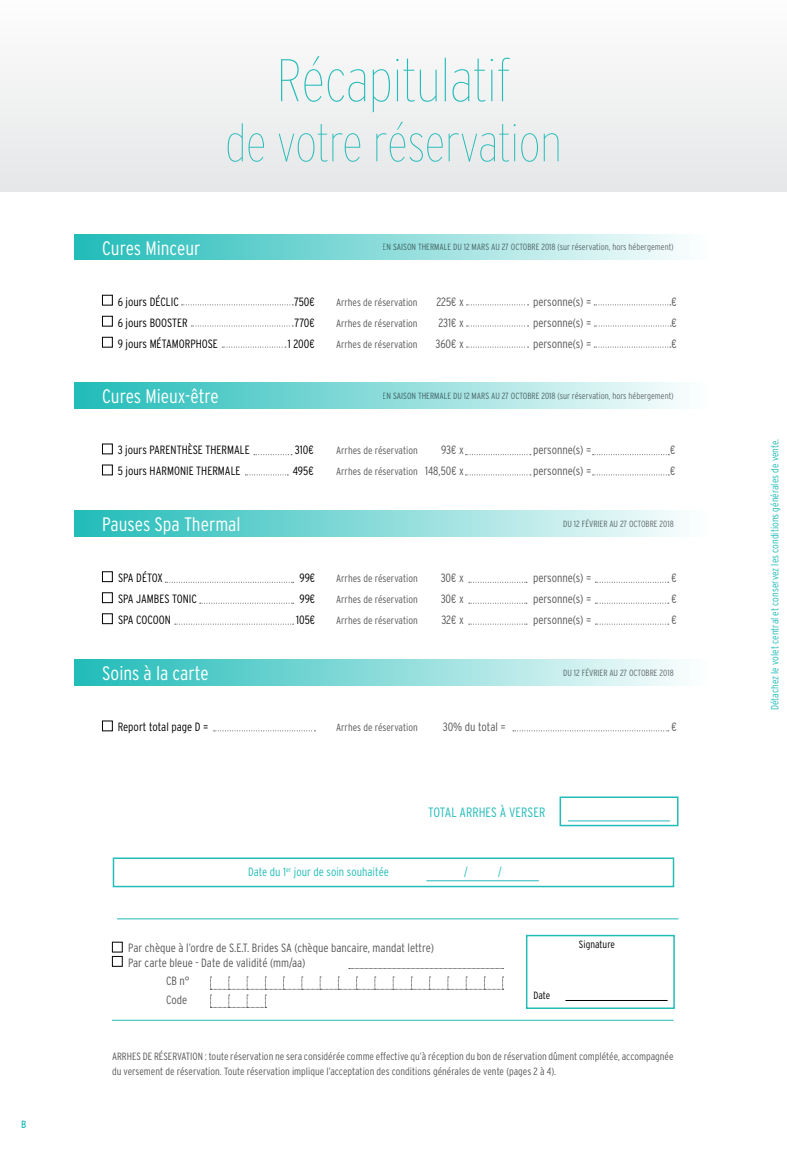
<style>
.page{position:relative;width:787px;height:1149px;background:#fff}
.page>*{position:absolute;margin:0;border:0;box-sizing:border-box;transform-origin:0 0}
.t1{font:100 condensed 60px "Interstate";color:#22bcb9}
.t2{font:100 condensed 52.5px "Interstate";color:#22bcb9}
.t3{font:300 condensed 19.5px "Interstate";color:#fff}
.t4{font:300 condensed 13.5px "Interstate";color:#22bcb9}
.t5{font:300 condensed 12px/14.2px "Interstate";color:#58585b}
.t6{font:300 condensed 12px "Interstate";color:#000}
.t7{font:300 condensed 12px "Interstate";color:#22bcb9}
.t8{font:300 condensed 10.5px/14.2px "Interstate";color:#58585b}
.t9{font:300 condensed 10.5px "Interstate";color:#22bcb9}
.t10{font:300 condensed 10.5px "Interstate";color:#000}
.t11{font:condensed 10.5px "Interstate";color:#22bcb9}
.t12{font:300 condensed 9px "Interstate";color:#6d6e71}
.s1{font-size:12px}
</style>
<div class="page">
<div style="left:0;top:0;width:787px;height:191px;background:#f1f2f2"></div>
<div style="left:102px;top:295px;width:11px;height:10px;border:1px solid #000"></div>
<div style="left:102px;top:316px;width:11px;height:10px;border:1px solid #000"></div>
<div style="left:102px;top:337px;width:11px;height:10px;border:1px solid #000"></div>
<svg style="left:181px;top:304px;width:112px;height:1px"></svg>
<svg style="left:466px;top:304px;width:62px;height:1px"></svg>
<svg style="left:594px;top:304px;width:77px;height:1px"></svg>
<svg style="left:191px;top:325px;width:102px;height:1px"></svg>
<svg style="left:466px;top:325px;width:62px;height:1px"></svg>
<svg style="left:594px;top:325px;width:77px;height:1px"></svg>
<svg style="left:222px;top:346px;width:64px;height:1px"></svg>
<svg style="left:466px;top:346px;width:62px;height:1px"></svg>
<svg style="left:594px;top:346px;width:77px;height:1px"></svg>
<hr style="left:117px;top:918px;width:561px;height:1px;background:#22bcb9">
<hr style="left:112px;top:1019px;width:561px;height:1px;background:#22bcb9">
<div style="left:526px;top:934px;width:149px;height:74px;border:2px solid #22bcb9"></div>
<hr style="left:565px;top:999px;width:102px;height:1px;background:#000">
<div style="left:112px;top:941px;width:11px;height:11px;border:1px solid #000"></div>
<div style="left:112px;top:955px;width:11px;height:11px;border:1px solid #000"></div>
<svg style="left:210px;top:976px;width:293px;height:31px"></svg>
<div style="left:102px;top:571px;width:11px;height:11px;border:1px solid #000"></div>
<div style="left:102px;top:592px;width:11px;height:11px;border:1px solid #000"></div>
<div style="left:102px;top:613px;width:11px;height:11px;border:1px solid #000"></div>
<svg style="left:165px;top:581px;width:128px;height:1px"></svg>
<svg style="left:200px;top:602px;width:93px;height:1px"></svg>
<svg style="left:175px;top:623px;width:118px;height:1px"></svg>
<svg style="left:469px;top:581px;width:58px;height:1px"></svg>
<svg style="left:469px;top:602px;width:58px;height:1px"></svg>
<svg style="left:469px;top:623px;width:58px;height:1px"></svg>
<svg style="left:595px;top:581px;width:74px;height:1px"></svg>
<svg style="left:595px;top:602px;width:74px;height:1px"></svg>
<svg style="left:595px;top:623px;width:74px;height:1px"></svg>
<svg style="left:214px;top:730px;width:101px;height:1px"></svg>
<svg style="left:513px;top:730px;width:156px;height:1px"></svg>
<div style="left:102px;top:720px;width:11px;height:11px;border:1px solid #000"></div>
<div style="left:102px;top:443px;width:11px;height:11px;border:1px solid #000"></div>
<div style="left:102px;top:464px;width:11px;height:11px;border:1px solid #000"></div>
<svg style="left:254px;top:454px;width:38px;height:1px"></svg>
<svg style="left:245px;top:474px;width:43px;height:1px"></svg>
<svg style="left:465px;top:454px;width:66px;height:1px"></svg>
<svg style="left:465px;top:474px;width:66px;height:1px"></svg>
<svg style="left:592px;top:454px;width:77px;height:1px"></svg>
<svg style="left:592px;top:474px;width:77px;height:1px"></svg>
<div style="left:559px;top:796px;width:119px;height:30px;border:2px solid #22bcb9"></div>
<hr style="left:568px;top:820px;width:102px;height:1px;background:#22bcb9">
<div style="left:113px;top:857px;width:561px;height:30px;border:2px solid #22bcb9"></div>
<hr style="left:426px;top:880px;width:113px;height:1px;background:#22bcb9">
<div style="left:74px;top:234px;width:638px;height:25px;background:linear-gradient(to right,#20bcb8,#feffff)"></div>
<div style="left:74px;top:382px;width:638px;height:26px;background:linear-gradient(to right,#20bcb8,#feffff)"></div>
<div style="left:74px;top:510px;width:638px;height:26px;background:linear-gradient(to right,#20bcb8,#feffff)"></div>
<div style="left:74px;top:659px;width:638px;height:26px;background:linear-gradient(to right,#20bcb8,#feffff)"></div>
<p class="t11" style="left:21px;top:1117px;width:6px">B</p>
<h1 class="t1" style="left:277px;top:44px;width:235px">Récapitulatif</h1>
<h2 class="t2" style="left:225px;top:111px;width:338px">de votre réservation</h2>
<h3 class="t3" style="left:102px;top:236px;width:100px">Cures Minceur</h3>
<p class="t12" style="left:383px;top:242px;width:292px">en saison thermale du 12 mars AU 27 octobre 2018 (sur réservation, hors hébergement)</p>
<p class="t6" style="left:118px;top:294px;width:62px">6 jours Déclic</p>
<p class="t6" style="left:294px;top:294px;width:22px">750€</p>
<p class="t8" style="left:336px;top:294px;width:83px">Arrhes de réservation</p>
<p class="t5" style="left:436px;top:294px;width:29px">225€ x</p>
<p class="t5" style="left:533px;top:294px;width:60px">personne(s) =</p>
<p class="t5" style="left:671px;top:294px;width:7px">€</p>
<p class="t6" style="left:118px;top:315px;width:71px">6 jours Booster</p>
<p class="t6" style="left:294px;top:315px;width:22px">770€</p>
<p class="t8" style="left:336px;top:315px;width:83px">Arrhes de réservation</p>
<p class="t5" style="left:438px;top:315px;width:27px">231€ x</p>
<p class="t5" style="left:533px;top:315px;width:60px">personne(s) =</p>
<p class="t5" style="left:671px;top:315px;width:7px">€</p>
<p class="t6" style="left:118px;top:336px;width:102px">9 jours Métamorphose</p>
<p class="t6" style="left:288px;top:336px;width:28px">1 200€</p>
<p class="t8" style="left:336px;top:336px;width:83px">Arrhes de réservation</p>
<p class="t5" style="left:435px;top:336px;width:30px">360€ x</p>
<p class="t5" style="left:533px;top:336px;width:60px">personne(s) =</p>
<p class="t5" style="left:671px;top:336px;width:7px">€</p>
<h3 class="t3" style="left:102px;top:384px;width:118px">Cures Mieux-être</h3>
<p class="t12" style="left:383px;top:390px;width:292px">en saison thermale du 12 mars AU 27 octobre 2018 (sur réservation, hors hébergement)</p>
<p class="t6" style="left:118px;top:442px;width:134px">3 jours Parenthèse thermale</p>
<p class="t6" style="left:295px;top:442px;width:20px">310€</p>
<p class="t8" style="left:336px;top:443px;width:83px">Arrhes de réservation</p>
<p class="t5" style="left:441px;top:442px;width:24px">93€ x</p>
<p class="t5" style="left:533px;top:442px;width:60px">personne(s) =</p>
<p class="t5" style="left:670px;top:442px;width:7px">€</p>
<p class="t6" style="left:118px;top:463px;width:124px">5 jours harmonie thermale</p>
<p class="t6" style="left:293px;top:463px;width:22px">495€</p>
<p class="t8" style="left:336px;top:464px;width:129px">Arrhes de réservation <span class="s1">148,50€ x</span></p>
<p class="t5" style="left:533px;top:463px;width:60px">personne(s) =</p>
<p class="t5" style="left:670px;top:463px;width:7px">€</p>
<h3 class="t3" style="left:102px;top:512px;width:140px">Pauses Spa Thermal</h3>
<p class="t12" style="left:563px;top:518px;width:112px">dU 12 FÉVRIER AU 27 octobre 2018</p>
<p class="t6" style="left:118px;top:570px;width:46px">SPA DÉTOX</p>
<p class="t6" style="left:299px;top:570px;width:17px">99€</p>
<p class="t8" style="left:336px;top:571px;width:83px">Arrhes de réservation</p>
<p class="t5" style="left:440px;top:570px;width:25px">30€ x</p>
<p class="t5" style="left:533px;top:570px;width:60px">personne(s) =</p>
<p class="t5" style="left:671px;top:570px;width:7px">€</p>
<p class="t6" style="left:118px;top:591px;width:80px">SPA JAMBES TONIC</p>
<p class="t6" style="left:299px;top:591px;width:17px">99€</p>
<p class="t8" style="left:336px;top:592px;width:83px">Arrhes de réservation</p>
<p class="t5" style="left:440px;top:591px;width:25px">30€ x</p>
<p class="t5" style="left:533px;top:591px;width:60px">personne(s) =</p>
<p class="t5" style="left:671px;top:591px;width:7px">€</p>
<p class="t6" style="left:118px;top:612px;width:54px">SPA COCOON</p>
<p class="t6" style="left:296px;top:612px;width:21px">105€</p>
<p class="t8" style="left:336px;top:613px;width:83px">Arrhes de réservation</p>
<p class="t5" style="left:441px;top:612px;width:24px">32€ x</p>
<p class="t5" style="left:533px;top:612px;width:60px">personne(s) =</p>
<p class="t5" style="left:671px;top:612px;width:7px">€</p>
<h3 class="t3" style="left:102px;top:661px;width:108px">Soins à la carte</h3>
<p class="t12" style="left:563px;top:667px;width:112px">dU 12 FÉVRIER AU 27 octobre 2018</p>
<p class="t6" style="left:118px;top:719px;width:92px">Report total page D =</p>
<p class="t8" style="left:336px;top:720px;width:83px">Arrhes de réservation</p>
<p class="t5" style="left:443px;top:719px;width:65px">30% du total =</p>
<p class="t5" style="left:671px;top:719px;width:7px">€</p>
<p class="t4" style="left:428px;top:803px;width:118px">TOTAL ARRHES À VERSER</p>
<p class="t7" style="left:248px;top:864px;width:142px">Date du 1<sup>er</sup> jour de soin souhaitée</p>
<p class="t7" style="left:464px;top:864px;width:5px">/</p>
<p class="t7" style="left:498px;top:864px;width:5px">/</p>
<p class="t5" style="left:128px;top:940px;width:307px">Par chèque à l’ordre de S.E.T. Brides SA (chèque bancaire, mandat lettre)<br>Par carte bleue - Date de validité (mm/aa)</p>
<p class="t5" style="left:166px;top:973px;width:25px">CB n°</p>
<p class="t5" style="left:112px;top:991px;width:31px">C</p>
<p class="t5" style="left:171px;top:991px;width:17px">ode</p>
<p class="t10" style="left:533px;top:988px;width:18px">Date</p>
<p class="t10" style="left:579px;top:937px;width:38px">Signature</p>
<p class="t8" style="left:112px;top:1048px;width:62px">ARRHES DE RÉSERVATION</p>
<p class="t8" style="left:112px;top:1048px;width:563px;text-indent:93px">: toute réservation ne sera considérée comme effective qu’à réception du bon de réservation dûment complétée, accompagnée du versement de réservation. Toute réservation implique l’acceptation des conditions générales de vente (pages 2 à 4).</p>
<p class="t9" style="left:768px;top:710px;width:273px;rotate:-90deg">Détachez le volet central et conservez les conditions générales de vente.</p>
</div>
